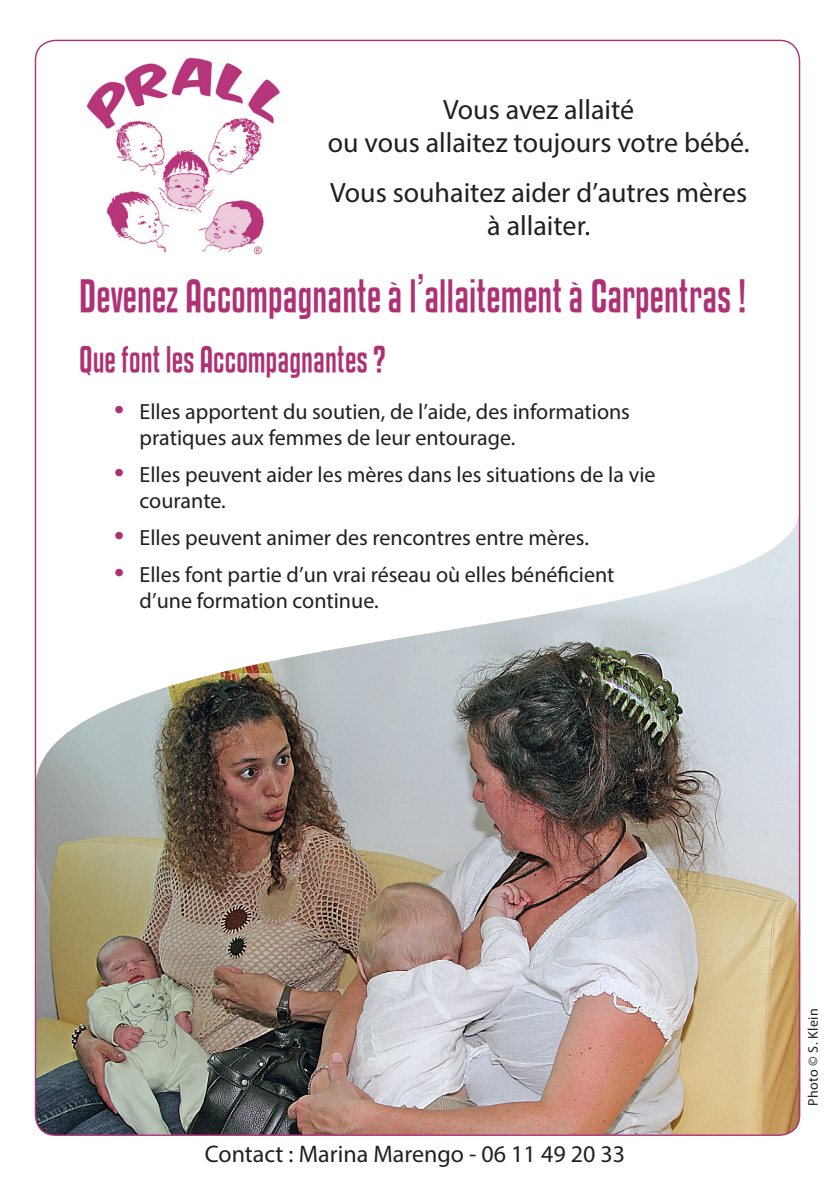
<style>
.page{position:relative;width:840px;height:1191px;background:#fff}
.page>*{position:absolute;margin:0;border:0;box-sizing:border-box;transform-origin:0 0}
.t1{font:45px "Kenyan Coffee";letter-spacing:.025em;color:#af3175}
.t2{font:36px "Kenyan Coffee";letter-spacing:.025em;color:#af3175}
.t3{font:28px/33px "Myriad Pro";color:#231f20;text-align:center}
.t4{font:24px "Myriad Pro";color:#231f20}
.t5{font:22px/26.4px "Myriad Pro";color:#231f20}
.t6{font:14px "Myriad Pro";letter-spacing:.025em;color:#231f20}
.s1{font-size:36px;color:#af3175}
</style>
<div class="page">
<img style="left:34px;top:506px;width:765px;height:629px">
<img style="left:86px;top:57px;width:194px;height:198px">
<p class="t3" style="left:327px;top:93px;width:423px">Vous avez allaité<br>ou vous allaitez toujours votre bébé.</p>
<p class="t3" style="left:330px;top:176px;width:418px">Vous souhaitez aider d’autres mères à allaiter.</p>
<h1 class="t1" style="left:79px;top:272px;width:668px">Devenez Accompagnante à l’allaitement à Carpentras !</h1>
<h2 class="t2" style="left:79px;top:340px;width:307px">Que font les Accompagnantes ?</h2>
<p class="t5" style="left:139px;top:398px;width:491px;text-indent:-25px"><span class="s1">•</span> Elles apportent du soutien, de l’aide, des informations pratiques aux femmes de leur entourage.</p>
<p class="t5" style="left:139px;top:461px;width:517px;text-indent:-25px"><span class="s1">•</span> Elles peuvent aider les mères dans les situations de la vie courante.</p>
<p class="t5" style="left:114px;top:524px;width:476px"><span class="s1">•</span> Elles peuvent animer des rencontres entre mères.</p>
<p class="t5" style="left:139px;top:560px;width:476px;text-indent:-25px"><span class="s1">•</span> Elles font partie d’un vrai réseau où elles bénéficient d’une formation continue.</p>
<p class="t4" style="left:205px;top:1139px;width:421px">Contact : Marina Marengo - 06 11 49 20 33</p>
<p class="t6" style="left:804px;top:1106px;width:99px;rotate:-90deg">Photo © S. Klein</p>
</div>
